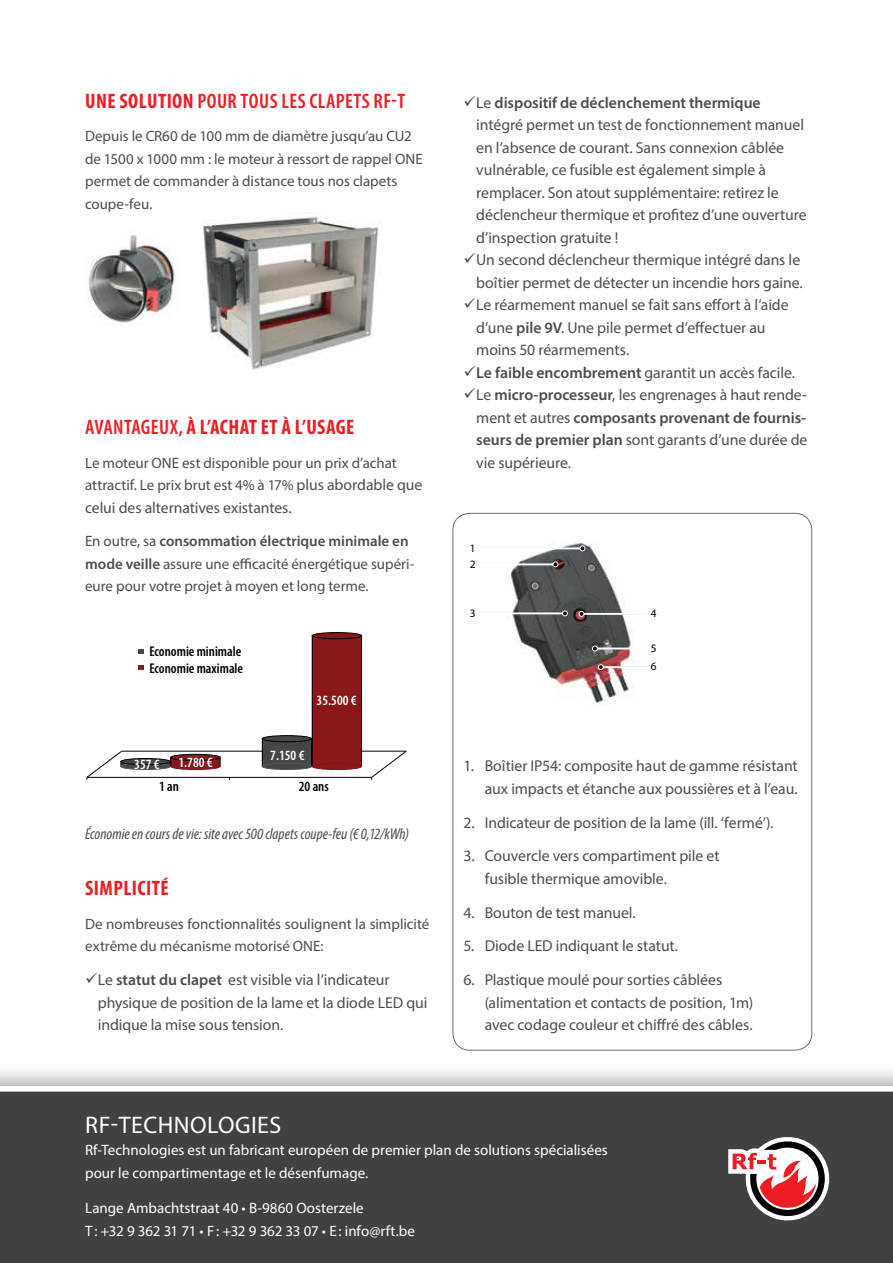
<style>
.page{position:relative;width:893px;height:1263px;background:#fff}
.page>*{position:absolute;margin:0;border:0;box-sizing:border-box;transform-origin:0 0}
.t1{font:24px "Myriad Pro";letter-spacing:.02em;color:#fff}
.t2{font:700 condensed 21px "Myriad Pro";letter-spacing:.02em;color:#ed1d24}
.t3{font:600 condensed 21px "Myriad Pro";letter-spacing:.02em;color:#ed1d24}
.t4{font:15.75px/22.5px "Myriad Pro";letter-spacing:-.005em;color:#4d4d4f}
.t5{font:italic condensed 15.75px "Myriad Pro";color:#4d4d4f}
.t6{font:15px/22.5px "Myriad Pro";color:#4d4d4f}
.t7{font:15px/22.5px "Myriad Pro";color:#fff}
.t8{font:600 condensed 14.1px/17px "Myriad Pro";color:#000}
.t9{font:600 condensed 14.1px "Myriad Pro";color:#fff}
.t10{font:11.25px/18.6px "Myriad Pro";color:#000}
.s1{font-weight:700}
.s2{font-weight:600}
.s3{font-size:15.75px}
</style>
<div class="page">
<svg style="left:0;top:1049px;width:893px;height:214px;fill:#414042"></svg>
<svg style="left:728px;top:1137px;width:101px;height:83px"></svg>
<img style="left:85px;top:235px;width:90px;height:88px">
<hr style="left:87px;top:777px;width:285px;height:1px;background:#000">
<svg style="left:87px;top:751px;width:35px;height:29px"></svg>
<svg style="left:371px;top:751px;width:36px;height:29px"></svg>
<hr style="left:122px;top:751px;width:284px;height:1px;background:#000">
<div style="left:262px;top:739px;width:50px;height:27px;background:#444648"></div>
<div style="left:262px;top:739px;width:50px;height:27px;border:1px solid #000"></div>
<div style="left:262px;top:763px;width:50px;height:6px;background:#444648;border-radius:50%"></div>
<div style="left:262px;top:763px;width:50px;height:7px;border:1px solid #58595b;border-radius:50%"></div>
<div style="left:262px;top:736px;width:50px;height:6px;background:#444648;border-radius:50%"></div>
<div style="left:262px;top:735px;width:50px;height:7px;border:1px solid #000;border-radius:50%"></div>
<div style="left:312px;top:636px;width:49px;height:130px;background:#8a181a"></div>
<div style="left:312px;top:635px;width:50px;height:131px;border:1px solid #000"></div>
<div style="left:312px;top:763px;width:49px;height:6px;background:#8a181b;border-radius:50%"></div>
<div style="left:312px;top:763px;width:50px;height:7px;border:1px solid #7e1322;border-radius:50%"></div>
<div style="left:312px;top:632px;width:49px;height:7px;background:#8a181b;border-radius:50%"></div>
<div style="left:312px;top:632px;width:50px;height:7px;border:1px solid #000;border-radius:50%"></div>
<div style="left:171px;top:757px;width:49px;height:9px;background:#8a181a"></div>
<div style="left:171px;top:763px;width:49px;height:6px;background:#8a181b;border-radius:50%"></div>
<div style="left:171px;top:763px;width:49px;height:7px;border:1px solid #7f1422;border-radius:50%"></div>
<div style="left:171px;top:754px;width:49px;height:6px;background:#8a181b;border-radius:50%"></div>
<div style="left:171px;top:754px;width:49px;height:7px;border:1px solid #000;border-radius:50%"></div>
<hr style="left:121px;top:762px;width:49px;height:4px;background:#1a1a1b">
<div style="left:121px;top:761px;width:49px;height:5px;border:1px solid #000"></div>
<div style="left:121px;top:763px;width:49px;height:6px;background:#444648;border-radius:50%"></div>
<div style="left:121px;top:763px;width:49px;height:7px;border:1px solid #58595b;border-radius:50%"></div>
<div style="left:121px;top:758px;width:49px;height:7px;background:#444648;border-radius:50%"></div>
<div style="left:121px;top:758px;width:49px;height:7px;border:1px solid #000;border-radius:50%"></div>
<svg style="left:138px;top:649px;width:5px;height:5px"></svg>
<svg style="left:138px;top:665px;width:5px;height:5px"></svg>
<img style="left:507px;top:542px;width:140px;height:162px">
<svg style="left:553px;top:562px;width:5px;height:5px"></svg>
<svg style="left:579px;top:611px;width:5px;height:5px"></svg>
<svg style="left:592px;top:646px;width:5px;height:5px"></svg>
<svg style="left:598px;top:664px;width:5px;height:6px"></svg>
<svg style="left:580px;top:546px;width:5px;height:5px"></svg>
<svg style="left:562px;top:611px;width:5px;height:5px"></svg>
<img style="left:203px;top:216px;width:176px;height:154px">
<h2 class="t3" style="left:85px;top:89px;width:322px"><span class="s1">UNE SOLUTION</span> pour tous les clapets Rf-t</h2>
<p class="t6" style="left:85px;top:125px;width:339px">Depuis le CR60 de 100 mm de diamètre jusqu’au CU2 de 1500 x 1000 mm : le moteur à ressort de rappel ONE permet de commander à distance tous nos clapets coupe-feu.</p>
<h2 class="t2" style="left:85px;top:414px;width:271px"><span class="s2">Avantageux,</span> À L’ACHAT ET À L’USAGE</h2>
<p class="t6" style="left:85px;top:451px;width:77px">Le moteur ONE</p>
<p class="t6" style="left:85px;top:451px;width:339px;text-indent:97px">est disponible pour un prix d’achat attractif. Le prix brut est 4% à 17% <span class="s3">plus abordable que</span></p>
<p class="t4" style="left:85px;top:496px;width:208px">celui des alternatives existantes.</p>
<p class="t6" style="left:85px;top:530px;width:331px">En outre, sa <span class="s2">consommation électrique minimale en mode veille</span> assure une efficacité énergétique supéri&shy;eure pour votre projet à moyen et long terme.</p>
<p class="t8" style="left:149px;top:643px;width:95px">Economie minimale<br>Economie maximale</p>
<p class="t9" style="left:134px;top:756px;width:27px">357 €</p>
<p class="t9" style="left:178px;top:754px;width:36px">1.780 €</p>
<p class="t9" style="left:317px;top:693px;width:41px">35.500 €</p>
<p class="t9" style="left:270px;top:747px;width:36px">7.150 €</p>
<p class="t8" style="left:159px;top:778px;width:21px">1 an</p>
<p class="t8" style="left:299px;top:778px;width:31px">20 ans</p>
<p class="t5" style="left:85px;top:824px;width:326px">Économie en cours de vie: site avec 500 clapets coupe-feu (€ 0,12/kWh)</p>
<h2 class="t2" style="left:85px;top:875px;width:85px">SIMPLICITÉ</h2>
<p class="t6" style="left:85px;top:912px;width:346px">De nombreuses fonctionnalités soulignent la simplicité extrême du mécanisme motorisé ONE</p>
<p class="t6" style="left:320px;top:935px;width:5px">:</p>
<p class="t4" style="left:98px;top:968px;width:331px">Le <span class="s2">statut du clapet</span> est visible via l’indicateur physique de position de la lame et la diode LED qui indique la mise sous tension.</p>
<p class="t4" style="left:476px;top:91px;width:333px">Le <span class="s2">dispositif de déclenchement thermique </span>intégré permet un test de fonctionnement manuel en l’absence de courant. Sans connexion câblée vulnérable, ce fusible est également simple à remplacer. Son atout supplémentaire: retirez le déclencheur thermique et profitez d’une ouverture d’inspection gratuite !<br>Un second déclencheur thermique intégré dans le boîtier permet de détecter un incendie hors gaine.<br>Le réarmement manuel se fait sans effort à l’aide d’une <span class="s2">pile 9V</span>. Une pile permet d’effectuer au moins 50 réarmements.<br><span class="s2">Le faible encombrement</span> garantit un accès facile.<br>Le <span class="s2">micro-processeur</span>, les engrenages à haut rende&shy;ment et autres <span class="s2">composants provenant de fournis&shy;seurs de premier plan</span> sont garants d’une durée de vie supérieure.</p>
<p class="t10" style="left:470px;top:538px;width:7px">1</p>
<p class="t10" style="left:470px;top:554px;width:7px">2</p>
<p class="t10" style="left:470px;top:603px;width:7px">3</p>
<p class="t10" style="left:651px;top:604px;width:7px">4</p>
<p class="t10" style="left:651px;top:639px;width:7px">5<br>6</p>
<p class="t4" style="left:463px;top:755px;width:336px;text-align:right">1. Boîtier IP54: composite haut de gamme résistant aux impacts et étanche aux poussières et à l’eau.</p>
<p class="t4" style="left:463px;top:811px;width:312px">2. Indicateur de position de la lame (ill. ‘fermé’).</p>
<p class="t4" style="left:485px;top:845px;width:236px;text-indent:-21px">3. Couvercle vers compartiment pile et fusible thermique amovible.</p>
<p class="t4" style="left:463px;top:901px;width:174px">4. Bouton de test manuel.</p>
<p class="t4" style="left:463px;top:935px;width:216px">5. Diode LED indiquant le statut.</p>
<p class="t4" style="left:485px;top:968px;width:270px;text-indent:-21px">6. Plastique moulé pour sorties câblées (alimentation et contacts de position, 1m) avec codage couleur et chiffré des câbles.</p>
<h1 class="t1" style="left:85px;top:1110px;width:195px">RF-Technologies</h1>
<p class="t7" style="left:85px;top:1139px;width:524px">Rf-Technologies est un fabricant européen de premier plan de solutions spécialisées pour le compartimentage et le désenfumage.</p>
<p class="t7" style="left:85px;top:1196px;width:332px">Lange Ambachtstraat 40 • B-9860 Oosterzele<br>T : +32 9 362 31 71 • F : +32 9 362 33 07 • E : info@rft.be</p>
</div>
